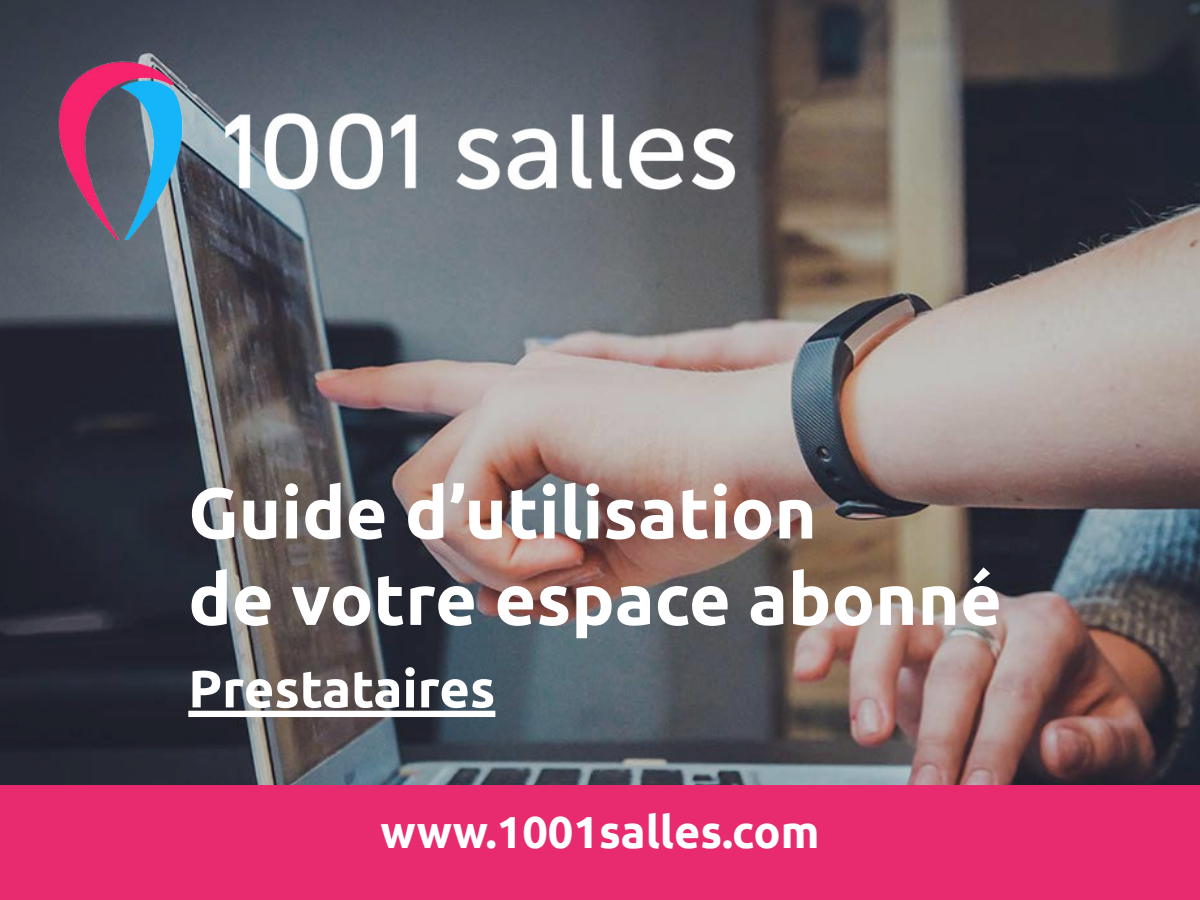
<style>
.page{position:relative;width:1200px;height:900px;background:#fff}
.page>*{position:absolute;margin:0;border:0;box-sizing:border-box;transform-origin:0 0}
.t1{font:700 72px/86.4px "Ubuntu";color:#fff}
.t2{font:700 52.5px "Ubuntu";color:#fff}
.t3{font:700 45px "Ubuntu";color:#fff}
</style>
<div class="page">
<img style="left:0;top:0;width:1200px;height:786px">
<div style="left:188px;top:711px;width:307px;height:6px;background:#fff"></div>
<div style="left:0;top:786px;width:1200px;height:114px;background:#e72b6e"></div>
<img style="left:9px;top:54px;width:776px;height:186px">
<p class="t1" style="left:188px;top:469px;width:815px">Guide d’utilisation<br>de votre espace abonné</p>
<p class="t2" style="left:188px;top:657px;width:309px">Prestataires</p>
<p class="t3" style="left:380px;top:805px;width:441px">www.1001salles.com</p>
</div>
